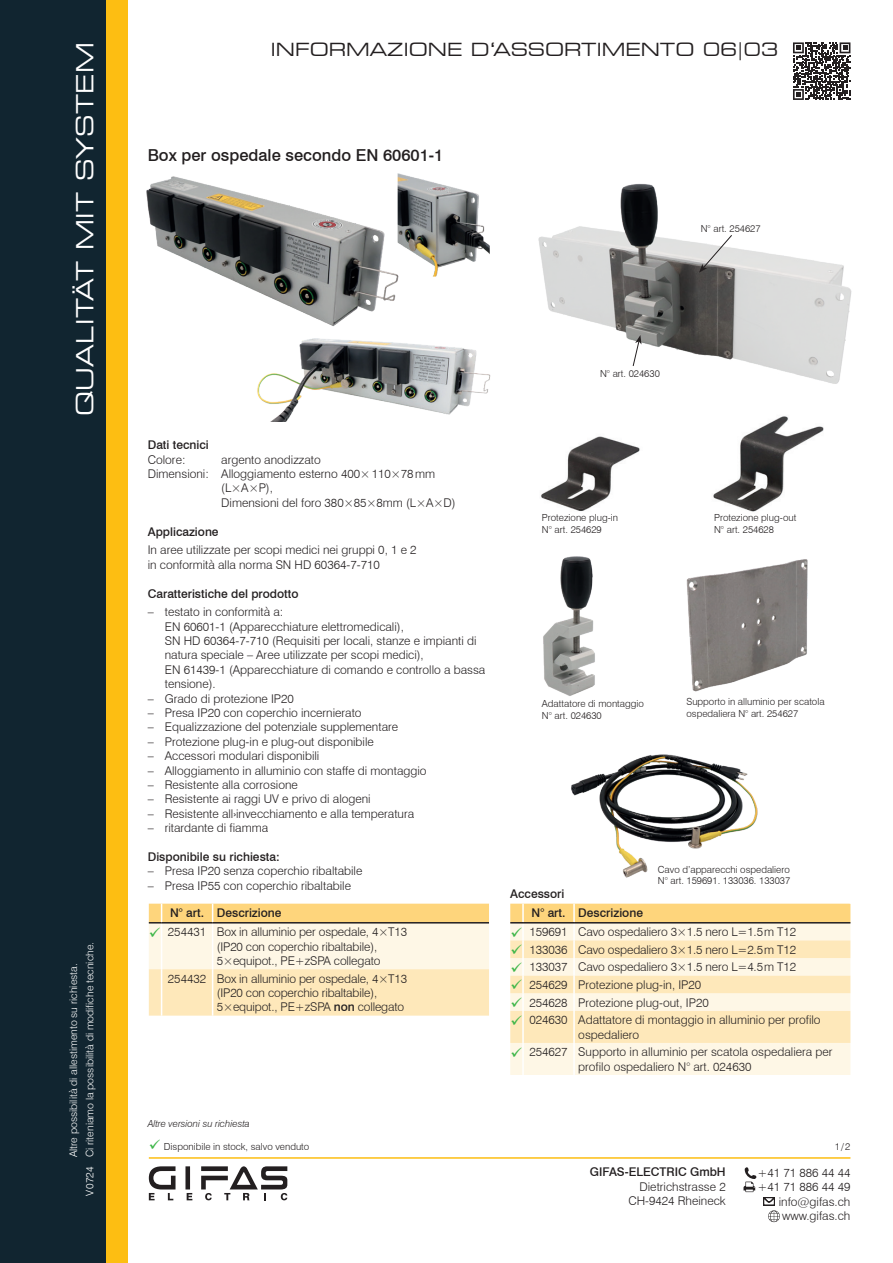
<style>
.page{position:relative;width:893px;height:1263px;background:#fff}
.page>*{position:absolute;margin:0;border:0;box-sizing:border-box;transform-origin:0 0}
.t1{font:expanded 23.55px "Square 721 BT";letter-spacing:.01em;color:#fff}
.t2{font:expanded 18px "Square 721 BT";color:#231f20}
.t3{font:500 16.5px "Swiss 721 BT";color:#231f20}
.t4{font:300 12px/14.4px "Swiss 721 BT";color:#231f20}
.t5{font:500 12px/19.2px "Swiss 721 BT";color:#231f20}
.t6{font:300 10.5px/16.5px "Swiss 721 BT";color:#fff}
.t7{font:300 9.75px/11.7px "Swiss 721 BT";color:#231f20}
.t8{font:italic 300 9.75px "Swiss 721 BT";color:#231f20}
.s1{color:#3eb649}
.s2{font-weight:500}
</style>
<div class="page">
<div style="left:0;top:0;width:106px;height:1263px;background:#112530"></div>
<div style="left:106px;top:0;width:22px;height:1263px;background:#fdbe12"></div>
<div style="left:185px;top:1166px;width:5px;height:23px;background:#231f20"></div>
<svg style="left:149px;top:1166px;width:27px;height:34px"></svg>
<svg style="left:187px;top:1193px;width:5px;height:7px"></svg>
<svg style="left:201px;top:1166px;width:86px;height:34px"></svg>
<hr style="left:149px;top:1157px;width:701px;height:2px;background:#fdbe12">
<svg style="left:743px;top:1167px;width:13px;height:25px"></svg>
<svg style="left:763px;top:1197px;width:17px;height:25px"></svg>
<img style="left:538px;top:184px;width:314px;height:200px">
<img style="left:571px;top:754px;width:187px;height:124px">
<img style="left:713px;top:416px;width:111px;height:96px">
<img style="left:541px;top:436px;width:99px;height:75px">
<img style="left:686px;top:559px;width:122px;height:133px">
<img style="left:543px;top:556px;width:52px;height:140px">
<img style="left:146px;top:173px;width:253px;height:153px">
<img style="left:398px;top:173px;width:92px;height:104px">
<img style="left:257px;top:338px;width:234px;height:84px">
<svg style="left:633px;top:335px;width:8px;height:31px"></svg>
<svg style="left:699px;top:235px;width:33px;height:38px"></svg>
<svg style="left:793px;top:42px;width:57px;height:58px"></svg>
<svg style="left:149px;top:904px;width:340px;height:112px;background:#fceac1"></svg>
<hr style="left:162px;top:922px;width:51px;height:1px;background:#231f20">
<hr style="left:213px;top:922px;width:276px;height:1px;background:#231f20">
<div style="left:510px;top:1043px;width:340px;height:32px;background:#fef7e6"></div>
<hr style="left:573px;top:1043px;width:2px;height:32px;background:#fff">
<hr style="left:522px;top:1043px;width:2px;height:32px;background:#fff">
<svg style="left:510px;top:903px;width:341px;height:140px;background:#fdeac3"></svg>
<hr style="left:523px;top:922px;width:51px;height:1px;background:#231f20">
<hr style="left:574px;top:922px;width:276px;height:1px;background:#231f20">
<h1 class="t1" style="left:71px;top:416px;width:375px;rotate:-90deg">QUALITÄT MIT SYSTEM</h1>
<p class="t6" style="left:65px;top:1157px;width:217px;rotate:-90deg">Altre possibilità di allestimento su richiesta.<br>Ci riteniamo la possibilità di modifiche tecniche.</p>
<p class="t6" style="left:81px;top:1196px;width:31px;rotate:-90deg">V0724</p>
<h2 class="t2" style="left:271px;top:39px;width:509px">INFORMAZIONE D‘ASSORTIMENTO 06|03</h2>
<h3 class="t3" style="left:148px;top:145px;width:297px">Box per ospedale secondo EN 60601-1</h3>
<p class="t7" style="left:701px;top:223px;width:61px">N° art. 254627</p>
<p class="t7" style="left:600px;top:368px;width:61px">N° art. 024630</p>
<p class="t5" style="left:148px;top:435px;width:62px">Dati tecnici</p>
<p class="t4" style="left:148px;top:452px;width:39px">Colore:</p>
<p class="t4" style="left:221px;top:452px;width:101px">argento anodizzato</p>
<p class="t4" style="left:148px;top:466px;width:289px">Dimensioni: Alloggiamento esterno 400×110×78mm</p>
<p class="t4" style="left:221px;top:481px;width:53px">(L×A×P),</p>
<p class="t4" style="left:221px;top:495px;width:236px">Dimensioni del foro 380×85×8mm (L×A×D)</p>
<p class="t5" style="left:148px;top:522px;width:72px">Applicazione</p>
<p class="t4" style="left:148px;top:543px;width:270px">In aree utilizzate per scopi medici nei gruppi 0, 1 e 2 in conformità alla norma SN HD 60364-7-710</p>
<p class="t5" style="left:148px;top:583px;width:152px">Caratteristiche del prodotto</p>
<p class="t4" style="left:165px;top:605px;width:322px;text-indent:-17px">– testato in conformità a:<br>EN 60601-1 (Apparecchiature elettromedicali),<br>SN HD 60364-7-710 (Requisiti per locali, stanze e impianti di natura speciale – Aree utilizzate per scopi medici),<br>EN 61439-1 (Apparecchiature di comando e controllo a bassa tensione).</p>
<p class="t4" style="left:148px;top:691px;width:148px">– Grado di protezione IP20</p>
<p class="t4" style="left:148px;top:705px;width:215px">– Presa IP20 con coperchio incernierato</p>
<p class="t4" style="left:148px;top:720px;width:252px">– Equalizzazione del potenziale supplementare</p>
<p class="t4" style="left:148px;top:734px;width:228px">– Protezione plug-in e plug-out disponibile</p>
<p class="t4" style="left:148px;top:749px;width:173px">– Accessori modulari disponibili</p>
<p class="t4" style="left:148px;top:763px;width:280px">– Alloggiamento in alluminio con staffe di montaggio</p>
<p class="t4" style="left:148px;top:777px;width:152px">– Resistente alla corrosione</p>
<p class="t4" style="left:148px;top:792px;width:225px">– Resistente ai raggi UV e privo di alogeni</p>
<p class="t4" style="left:148px;top:806px;width:268px">– Resistente all›invecchiamento e alla temperatura</p>
<p class="t4" style="left:148px;top:821px;width:122px">– ritardante di fiamma</p>
<p class="t5" style="left:148px;top:847px;width:133px">Disponibile su richiesta:</p>
<p class="t4" style="left:148px;top:864px;width:216px">– Presa IP20 senza coperchio ribaltabile</p>
<p class="t4" style="left:148px;top:878px;width:205px">– Presa IP55 con coperchio ribaltabile</p>
<p class="t5" style="left:170px;top:903px;width:113px">N° art. Descrizione</p>
<p class="t4" style="left:217px;top:924px;width:192px;text-indent:-68px"><span class="s1">✓</span> 254431 Box in alluminio per ospedale, 4×T13 (IP20 con coperchio ribaltabile),<br>5×equipot., PE+zSPA collegato</p>
<p class="t4" style="left:217px;top:971px;width:192px;text-indent:-49px">254432 Box in alluminio per ospedale, 4×T13 (IP20 con coperchio ribaltabile),<br>5×equipot., PE+zSPA <span class="s2">non</span> collegato</p>
<p class="t8" style="left:148px;top:1117px;width:104px">Altre versioni su richiesta</p>
<p class="t7" style="left:149px;top:1140px;width:162px"><span class="s1">✓</span> Disponibile in stock, salvo venduto</p>
<p class="t7" style="left:542px;top:512px;width:78px">Protezione plug-in<br>N° art. 254629</p>
<p class="t7" style="left:714px;top:512px;width:84px">Protezione plug-out<br>N° art. 254628</p>
<p class="t7" style="left:542px;top:698px;width:103px">Adattatore di montaggio<br>N° art. 024630</p>
<p class="t7" style="left:686px;top:696px;width:140px">Supporto in alluminio per scatola ospedaliera N° art. 254627</p>
<p class="t7" style="left:658px;top:863px;width:134px">Cavo d’apparecchi ospedaliero<br>N° art. 159691, 133036, 133037</p>
<p class="t5" style="left:532px;top:884px;width:113px;text-indent:-21px">Accessori<br>N° art. Descrizione</p>
<p class="t4" style="left:510px;top:924px;width:287px"><span class="s1">✓</span> 159691 Cavo ospedaliero 3×1.5 nero L=1.5m T12</p>
<p class="t4" style="left:510px;top:942px;width:287px"><span class="s1">✓</span> 133036 Cavo ospedaliero 3×1.5 nero L=2.5m T12</p>
<p class="t4" style="left:510px;top:960px;width:287px"><span class="s1">✓</span> 133037 Cavo ospedaliero 3×1.5 nero L=4.5m T12</p>
<p class="t4" style="left:510px;top:977px;width:192px"><span class="s1">✓</span> 254629 Protezione plug-in, IP20</p>
<p class="t4" style="left:510px;top:995px;width:200px"><span class="s1">✓</span> 254628 Protezione plug-out, IP20</p>
<p class="t4" style="left:578px;top:1013px;width:244px;text-indent:-68px"><span class="s1">✓</span> 024630 Adattatore di montaggio in alluminio per profilo ospedaliero</p>
<p class="t4" style="left:578px;top:1045px;width:256px;text-indent:-68px"><span class="s1">✓</span> 254627 Supporto in alluminio per scatola ospedaliera per profilo ospedaliero N° art. 024630</p>
<p class="t5" style="left:590px;top:1162px;width:137px">GIFAS-ELECTRIC GmbH</p>
<p class="t4" style="left:628px;top:1179px;width:99px;text-align:right">Dietrichstrasse 2<br>CH-9424 Rheineck</p>
<p class="t7" style="left:835px;top:1140px;width:17px">1/2</p>
<p class="t4" style="left:757px;top:1165px;width:95px;text-align:right">+41 71 886 44 44 +41 71 886 44 49 info@gifas.ch www.gifas.ch</p>
</div>
